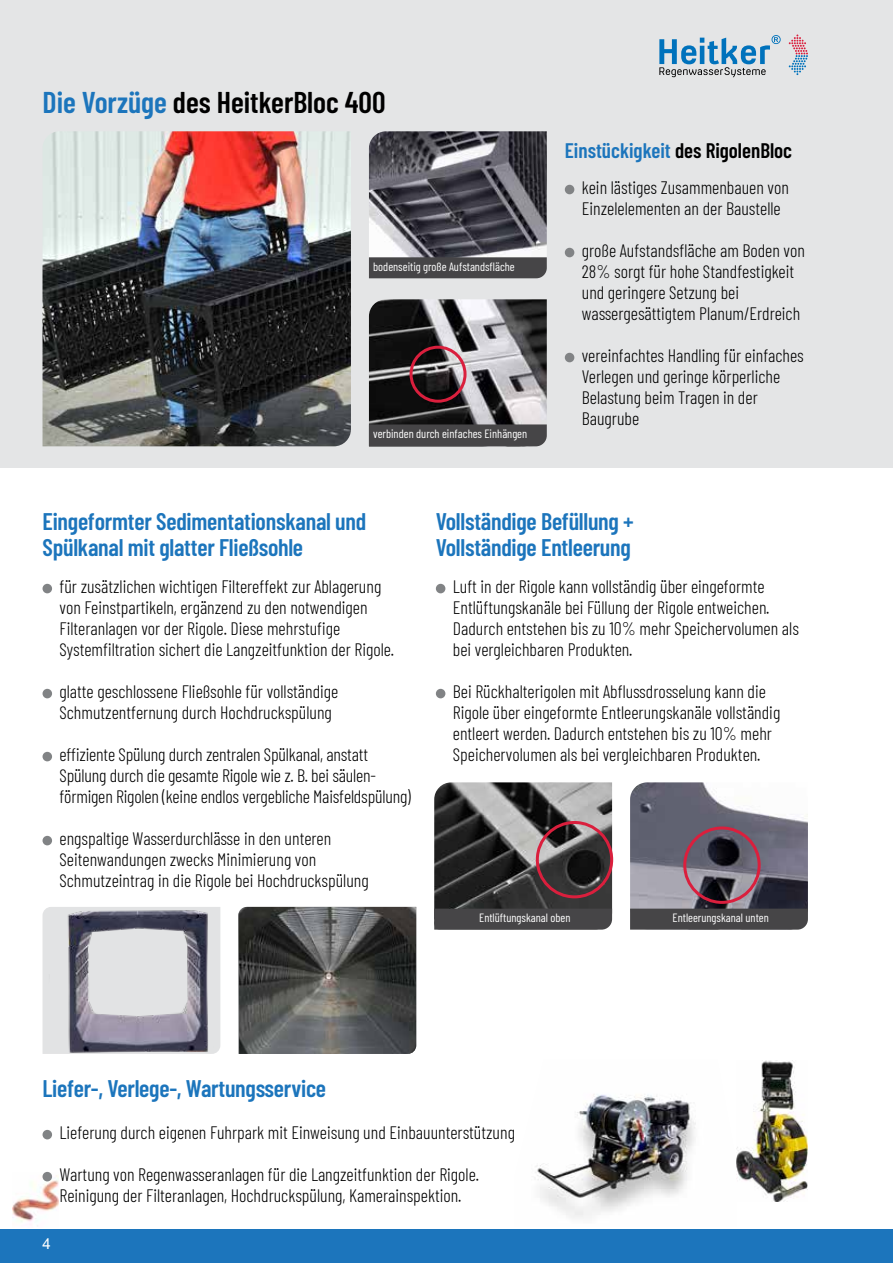
<style>
.page{position:relative;width:893px;height:1263px;background:#fff}
.page>*{position:absolute;margin:0;border:0;box-sizing:border-box;transform-origin:0 0}
.t1{font:600 30px "Barlow Condensed";color:#000}
.t2{font:600 24px/25.5px "Barlow Condensed";letter-spacing:-.01em;color:#1c75bc}
.t3{font:600 21px "Barlow Condensed";color:#1c75bc}
.t4{font:300 18px/21px "Barlow Condensed";color:#000}
.t5{font:15px "Arial";color:#fff}
.t6{font:12px "Barlow Condensed";color:#fff}
.s1{color:#1c75bc}
.s2{color:#000}
</style>
<div class="page">
<img style="left:434px;top:782px;width:178px;height:127px">
<img style="left:630px;top:782px;width:178px;height:127px">
<img style="left:238px;top:907px;width:178px;height:147px">
<svg style="left:43px;top:907px;width:6px;height:147px"></svg>
<img style="left:49px;top:907px;width:171px;height:147px">
<div style="left:0;top:0;width:893px;height:467px;background:#e2e3e4"></div>
<img style="left:43px;top:131px;width:308px;height:315px">
<img style="left:369px;top:131px;width:178px;height:126px">
<img style="left:369px;top:299px;width:178px;height:125px">
<div style="left:410px;top:346px;width:57px;height:57px;border:3px solid #da1f3d;border-radius:50%"></div>
<div style="left:369px;top:424px;width:178px;height:22px;background:#464547"></div>
<div style="left:369px;top:257px;width:178px;height:21px;background:#464547"></div>
<div style="left:434px;top:909px;width:178px;height:21px;background:#464547"></div>
<div style="left:630px;top:909px;width:178px;height:21px;background:#464547"></div>
<svg style="left:659px;top:35px;width:122px;height:42px"></svg>
<svg style="left:789px;top:35px;width:19px;height:40px"></svg>
<div style="left:0;top:1229px;width:893px;height:34px;background:#1c75bc"></div>
<img style="left:12px;top:1172px;width:46px;height:53px">
<img style="left:535px;top:1094px;width:161px;height:124px">
<div style="left:43px;top:584px;width:9px;height:9px;background:#818385;border-radius:50%"></div>
<div style="left:43px;top:689px;width:9px;height:9px;background:#818385;border-radius:50%"></div>
<div style="left:43px;top:752px;width:9px;height:9px;background:#818385;border-radius:50%"></div>
<div style="left:43px;top:836px;width:9px;height:9px;background:#818385;border-radius:50%"></div>
<div style="left:43px;top:1130px;width:9px;height:9px;background:#818385;border-radius:50%"></div>
<div style="left:43px;top:1172px;width:9px;height:9px;background:#818385;border-radius:50%"></div>
<div style="left:565px;top:185px;width:9px;height:9px;background:#818385;border-radius:50%"></div>
<div style="left:565px;top:248px;width:9px;height:9px;background:#818385;border-radius:50%"></div>
<div style="left:565px;top:353px;width:9px;height:9px;background:#818385;border-radius:50%"></div>
<div style="left:536px;top:821px;width:77px;height:77px;border:3px solid #da1f3d;border-radius:50%"></div>
<div style="left:683px;top:826px;width:78px;height:78px;border:3px solid #da1f3d;border-radius:50%"></div>
<div style="left:436px;top:584px;width:9px;height:9px;background:#818385;border-radius:50%"></div>
<div style="left:436px;top:689px;width:9px;height:9px;background:#818385;border-radius:50%"></div>
<img style="left:736px;top:1061px;width:72px;height:140px">
<h1 class="t1" style="left:43px;top:81px;width:345px"><span class="s1">Die Vorzüge</span> des HeitkerBloc 400</h1>
<p class="t6" style="left:373px;top:258px;width:143px">bodenseitig große Aufstandsfläche</p>
<p class="t6" style="left:373px;top:425px;width:156px">verbinden durch einfaches Einhängen</p>
<p class="t3" style="left:565px;top:136px;width:229px">Einstückigkeit <span class="s2">des RigolenBloc</span></p>
<p class="t4" style="left:582px;top:176px;width:209px">kein lästiges Zusammenbauen von<br>Einzelelementen an der Baustelle</p>
<p class="t4" style="left:582px;top:239px;width:225px">große Aufstandsfläche am Boden von 28% sorgt für hohe Standfestigkeit und geringere Setzung bei wassergesättigtem Planum/Erdreich</p>
<p class="t4" style="left:582px;top:344px;width:224px">vereinfachtes Handling für einfaches<br>Verlegen und geringe körperliche<br>Belastung beim Tragen in der<br>Baugrube</p>
<h2 class="t2" style="left:43px;top:507px;width:325px">Eingeformter Sedimentationskanal und<br>Spülkanal mit glatter Fließsohle</h2>
<p class="t4" style="left:60px;top:575px;width:336px">für zusätzlichen wichtigen Filtereffekt zur Ablagerung von Feinstpartikeln, ergänzend zu den notwendigen Filteranlagen vor der Rigole. Diese mehrstufige Systemfiltration sichert die Langzeitfunktion der Rigole.</p>
<p class="t4" style="left:60px;top:680px;width:280px">glatte geschlossene Fließsohle für vollständige<br>Schmutzentfernung durch Hochdruckspülung</p>
<p class="t4" style="left:60px;top:743px;width:353px">effiziente Spülung durch zentralen Spülkanal, anstatt<br>Spülung durch die gesamte Rigole wie z. B. bei säulen&shy;förmigen Rigolen (keine endlos vergebliche Maisfeldspülung)</p>
<p class="t4" style="left:60px;top:827px;width:311px">engspaltige Wasserdurchlässe in den unteren<br>Seitenwandungen zwecks Minimierung von<br>Schmutzeintrag in die Rigole bei Hochdruckspülung</p>
<h2 class="t2" style="left:436px;top:507px;width:199px">Vollständige Befüllung +<br>Vollständige Entleerung</h2>
<p class="t4" style="left:453px;top:575px;width:348px">Luft in der Rigole kann vollständig über eingeformte Entlüftungskanäle bei Füllung der Rigole entweichen.<br>Dadurch entstehen bis zu 10% mehr Speichervolumen als bei vergleichbaren Produkten.</p>
<p class="t4" style="left:453px;top:680px;width:329px">Bei Rückhalterigolen mit Abflussdrosselung kann die Rigole über eingeformte Entleerungskanäle vollständig entleert werden. Dadurch entstehen bis zu 10% mehr Speichervolumen als bei vergleichbaren Produkten.</p>
<p class="t6" style="left:479px;top:909px;width:93px">Entlüftungskanal oben</p>
<p class="t6" style="left:673px;top:909px;width:98px">Entleerungskanal unten</p>
<h2 class="t2" style="left:43px;top:1074px;width:285px">Liefer-, Verlege-, Wartungsservice</h2>
<p class="t4" style="left:60px;top:1121px;width:457px">Lieferung durch eigenen Fuhrpark mit Einweisung und Einbauunterstützung</p>
<p class="t4" style="left:60px;top:1163px;width:421px">Wartung von Regenwasseranlagen für die Langzeitfunktion der Rigole.<br>Reinigung der Filteranlagen, Hochdruckspülung, Kamerainspektion.</p>
<p class="t5" style="left:43px;top:1233px;width:10px">4</p>
</div>
